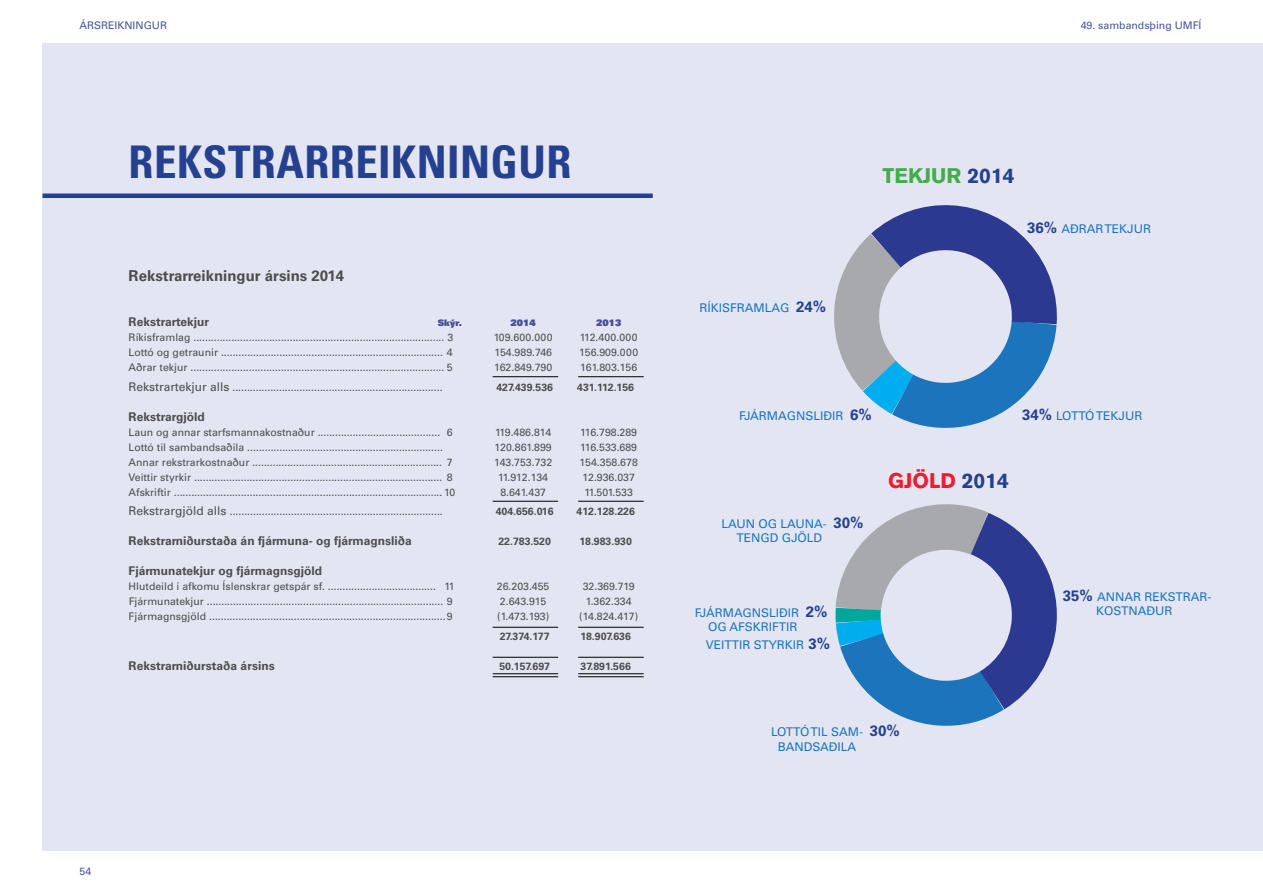
<style>
.page{position:relative;width:1263px;height:893px;background:#fff}
.page>*{position:absolute;margin:0;border:0;box-sizing:border-box;transform-origin:0 0}
.t1{font:700 condensed 45px "Univers LT Std";letter-spacing:.01em;color:#25408f}
.t2{font:700 21px "Akzidenz Grotesk BQ";color:#41ad49}
.t3{font:700 21px "Akzidenz Grotesk BQ";color:#ed1c2e}
.t4{font:700 15px "Univers LT Std";color:#4d4d4f}
.t5{font:12px/13.5px "Univers LT Std";color:#1c75bc}
.t6{font:700 12px "Univers LT Std";color:#4d4d4f}
.t7{font:10.5px "Univers LT Std";color:#4d4d4f}
.t8{font:700 10.5px "Univers LT Std";color:#4d4d4f}
.t9{font:10.5px "Univers LT Std";color:#45549a}
.t10{font:10.5px "Univers LT Std";letter-spacing:.02em;color:#4d4d4f}
.t11{font:10.5px "Univers LT Std";letter-spacing:-.02em;color:#4d4d4f}
.t12{font:9px "Univers LT Std X Black";color:#484e9b}
.s1{font-size:12px}
.s2{font-weight:700;font-size:15px;color:#25408f}
.s3{color:#25408f}
</style>
<div class="page">
<div style="left:43px;top:43px;width:1220px;height:807px;background:#e3e6f2"></div>
<hr style="left:43px;top:194px;width:610px;height:4px;background:#25408f">
<hr style="left:493px;top:376px;width:65px;height:1px;background:#000">
<hr style="left:493px;top:501px;width:65px;height:1px;background:#000">
<hr style="left:493px;top:627px;width:65px;height:1px;background:#000">
<hr style="left:493px;top:657px;width:65px;height:1px;background:#000">
<hr style="left:493px;top:673px;width:65px;height:1px;background:#000">
<hr style="left:493px;top:676px;width:65px;height:1px;background:#000">
<hr style="left:578px;top:376px;width:66px;height:1px;background:#000">
<hr style="left:578px;top:501px;width:66px;height:1px;background:#000">
<hr style="left:578px;top:627px;width:66px;height:1px;background:#000">
<hr style="left:578px;top:657px;width:66px;height:1px;background:#000">
<hr style="left:578px;top:673px;width:66px;height:1px;background:#000">
<hr style="left:578px;top:676px;width:66px;height:1px;background:#000">
<svg style="left:834px;top:205px;width:223px;height:223px"></svg>
<svg style="left:835px;top:504px;width:222px;height:222px"></svg>
<p class="t9" style="left:80px;top:19px;width:89px">ÁRSREIKNINGUR</p>
<p class="t9" style="left:1081px;top:19px;width:122px">49. sambandsþing UMFÍ</p>
<h1 class="t1" style="left:129px;top:134px;width:444px">REKSTRARREIKNINGUR</h1>
<h3 class="t4" style="left:129px;top:267px;width:217px">Rekstrarreikningur ársins 2014</h3>
<p class="t6" style="left:129px;top:315px;width:82px">Rekstrartekjur</p>
<p class="t12" style="left:438px;top:317px;width:26px">Skýr.</p>
<p class="t12" style="left:510px;top:317px;width:27px">2014</p>
<p class="t12" style="left:596px;top:317px;width:27px">2013</p>
<p class="t7" style="left:129px;top:331px;width:326px">Ríkisframlag ...................................................................................... 3</p>
<p class="t10" style="left:494px;top:331px;width:61px">109.600.000</p>
<p class="t10" style="left:580px;top:331px;width:60px">112.400.000</p>
<p class="t7" style="left:129px;top:346px;width:325px">Lottó og getraunir ............................................................................ 4</p>
<p class="t7" style="left:494px;top:346px;width:59px">154.989.746</p>
<p class="t7" style="left:579px;top:346px;width:61px">156.909.000</p>
<p class="t7" style="left:129px;top:361px;width:325px">Aðrar tekjur ....................................................................................... 5</p>
<p class="t7" style="left:494px;top:361px;width:60px">162.849.790</p>
<p class="t7" style="left:580px;top:361px;width:59px">161.803.156</p>
<p class="t7" style="left:129px;top:381px;width:315px"><span class="s1">Rekstrartekjur alls</span> ........................................................................</p>
<p class="t8" style="left:496px;top:381px;width:58px">427.439.536</p>
<p class="t8" style="left:577px;top:381px;width:58px">431.112.156</p>
<p class="t6" style="left:129px;top:410px;width:78px">Rekstrargjöld</p>
<p class="t7" style="left:129px;top:426px;width:325px">Laun og annar starfsmannakostnaður .......................................... 6</p>
<p class="t11" style="left:495px;top:426px;width:57px">119.486.814</p>
<p class="t7" style="left:580px;top:426px;width:58px">116.798.289</p>
<p class="t7" style="left:129px;top:441px;width:316px">Lottó til sambandsaðila ...................................................................</p>
<p class="t7" style="left:495px;top:441px;width:59px">120.861.899</p>
<p class="t7" style="left:580px;top:441px;width:58px">116.533.689</p>
<p class="t7" style="left:129px;top:456px;width:325px">Annar rekstrarkostnaður ................................................................. 7</p>
<p class="t7" style="left:494px;top:456px;width:60px">143.753.732</p>
<p class="t7" style="left:580px;top:456px;width:60px">154.358.678</p>
<p class="t7" style="left:129px;top:471px;width:325px">Veittir styrkir ..................................................................................... 8</p>
<p class="t7" style="left:498px;top:471px;width:51px">11.912.134</p>
<p class="t7" style="left:582px;top:471px;width:54px">12.936.037</p>
<p class="t7" style="left:129px;top:486px;width:328px">Afskriftir ............................................................................................ 10</p>
<p class="t7" style="left:500px;top:486px;width:47px">8.641.437</p>
<p class="t7" style="left:584px;top:486px;width:50px">11.501.533</p>
<p class="t7" style="left:129px;top:505px;width:316px"><span class="s1">Rekstrargjöld alls</span> .........................................................................</p>
<p class="t8" style="left:496px;top:505px;width:59px">404.656.016</p>
<p class="t8" style="left:576px;top:505px;width:60px">412.128.226</p>
<p class="t6" style="left:129px;top:534px;width:285px">Rekstrarniðurstaða án fjármuna- og fjármagnsliða</p>
<p class="t8" style="left:498px;top:535px;width:54px">22.783.520</p>
<p class="t8" style="left:579px;top:535px;width:54px">18.983.930</p>
<p class="t6" style="left:129px;top:564px;width:195px">Fjármunatekjur og fjármagnsgjöld</p>
<p class="t7" style="left:129px;top:580px;width:328px">Hlutdeild í afkomu Íslenskrar getspár sf. ..................................... 11</p>
<p class="t7" style="left:497px;top:580px;width:54px">26.203.455</p>
<p class="t7" style="left:583px;top:580px;width:53px">32.369.719</p>
<p class="t7" style="left:129px;top:595px;width:325px">Fjármunatekjur ................................................................................. 9</p>
<p class="t7" style="left:500px;top:595px;width:48px">2.643.915</p>
<p class="t7" style="left:586px;top:595px;width:47px">1.362.334</p>
<p class="t7" style="left:129px;top:610px;width:325px">Fjármagnsgjöld .................................................................................9</p>
<p class="t7" style="left:497px;top:610px;width:54px">(1.473.193)</p>
<p class="t7" style="left:579px;top:610px;width:61px">(14.824.417)</p>
<p class="t8" style="left:500px;top:630px;width:51px">27.374.177</p>
<p class="t8" style="left:580px;top:630px;width:52px">18.907.636</p>
<p class="t6" style="left:129px;top:659px;width:147px">Rekstrarniðurstaða ársins</p>
<p class="t8" style="left:499px;top:660px;width:52px">50.157.697</p>
<p class="t8" style="left:581px;top:660px;width:52px">37.891.566</p>
<p class="t9" style="left:80px;top:865px;width:13px">54</p>
<p class="t5" style="left:700px;top:301px;width:128px">RÍKISFRAMLAG <span class="s2">24%</span></p>
<h2 class="t2" style="left:883px;top:164px;width:134px">TEKJUR <span class="s3">2014</span></h2>
<p class="t5" style="left:1027px;top:222px;width:126px"><span class="s2">36%</span> AÐRAR TEKJUR</p>
<p class="t5" style="left:739px;top:409px;width:134px">FJÁRMAGNSLIÐIR <span class="s2">6%</span></p>
<p class="t5" style="left:1022px;top:409px;width:122px"><span class="s2">34%</span> LOTTÓ TEKJUR</p>
<p class="t5" style="left:736px;top:517px;width:129px;text-indent:-15px">LAUN OG LAUNA- <span class="s2">30%<br></span>TENGD GJÖLD</p>
<p class="t5" style="left:708px;top:606px;width:121px;text-indent:-13px">FJÁRMAGNSLIÐIR <span class="s2">2%<br></span>OG AFSKRIFTIR</p>
<p class="t5" style="left:706px;top:638px;width:126px">VEITTIR STYRKIR <span class="s2">3%</span></p>
<h2 class="t3" style="left:888px;top:468px;width:122px">GJÖLD <span class="s3">2014</span></h2>
<p class="t5" style="left:1063px;top:590px;width:150px;text-align:center"><span class="s2">35%</span> ANNAR REKSTRAR-<br>KOSTNAÐUR</p>
<p class="t5" style="left:778px;top:725px;width:124px;line-height:14.4px;text-indent:-7px">LOTTÓ TIL SAM- <span class="s2">30%<br></span>BANDSAÐILA</p>
</div>
